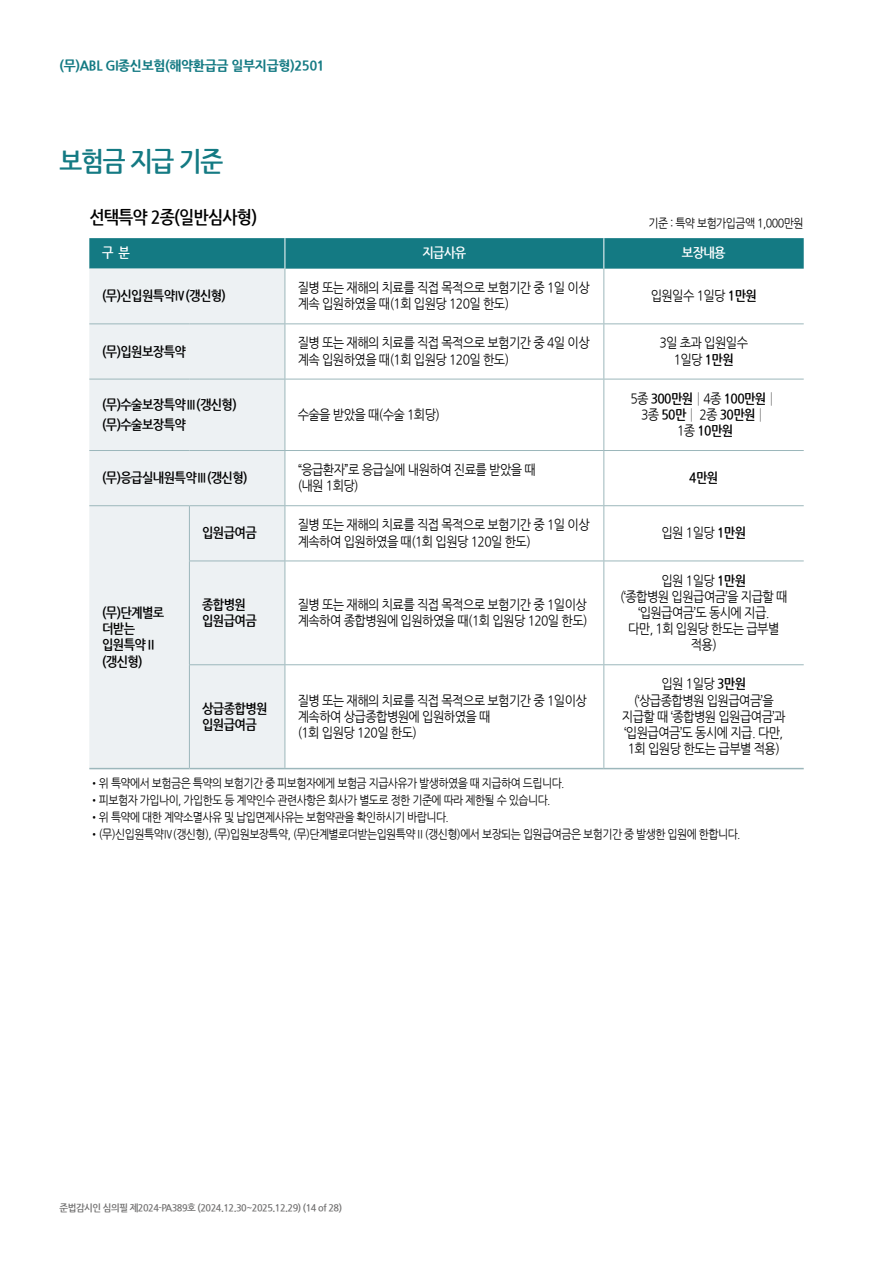
<style>
.page{position:relative;width:893px;height:1263px;background:#fff}
.page>*{position:absolute;margin:0;border:0;box-sizing:border-box;transform-origin:0 0}
.t1{font:700 27px "Nanum Gothic";letter-spacing:-.05em;color:#147a83;scale:.9 1}
.t2{font:700 18px "Nanum Gothic";letter-spacing:-.05em;color:#000;scale:.9 1}
.t3{font:13.5px/16.2px "Nanum Gothic";letter-spacing:-.05em;color:#000;scale:.9 1}
.t4{font:700 13.5px/16.2px "Nanum Gothic";letter-spacing:-.05em;color:#000;scale:.9 1}
.t5{font:800 13.5px "Nanum Gothic";letter-spacing:-.025em;color:#147a83;scale:.95 1}
.t6{font:700 13.5px "Nanum Gothic";letter-spacing:-.05em;color:#fff;scale:.9 1}
.t7{font:12px "Nanum Gothic";letter-spacing:-.05em;color:#000;scale:.9 1}
.t8{font:700 9.75px "Nanum Gothic";letter-spacing:-.05em;color:#727171;scale:.95 1}
.s1{font-weight:700}
.s2{font-weight:400}
</style>
<div class="page">
<div style="left:89px;top:238px;width:715px;height:31px;background:#147a83"></div>
<div style="left:89px;top:269px;width:196px;height:499px;background:#edf1f3"></div>
<hr style="left:285px;top:238px;width:1px;height:31px;background:#fff">
<hr style="left:603px;top:238px;width:1px;height:31px;background:#fff">
<hr style="left:285px;top:269px;width:1px;height:54px;background:#9cb7bb">
<hr style="left:603px;top:269px;width:1px;height:54px;background:#9cb7bb">
<hr style="left:89px;top:323px;width:100px;height:1px;background:#9cb7bb">
<hr style="left:189px;top:323px;width:96px;height:1px;background:#9cb7bb">
<hr style="left:285px;top:323px;width:319px;height:1px;background:#9cb7bb">
<hr style="left:285px;top:324px;width:1px;height:55px;background:#9cb7bb">
<hr style="left:604px;top:323px;width:200px;height:1px;background:#9cb7bb">
<hr style="left:603px;top:324px;width:1px;height:55px;background:#9cb7bb">
<hr style="left:89px;top:379px;width:100px;height:1px;background:#9cb7bb">
<hr style="left:189px;top:379px;width:96px;height:1px;background:#9cb7bb">
<hr style="left:285px;top:379px;width:319px;height:1px;background:#9cb7bb">
<hr style="left:285px;top:379px;width:1px;height:71px;background:#9cb7bb">
<hr style="left:604px;top:379px;width:200px;height:1px;background:#9cb7bb">
<hr style="left:603px;top:379px;width:1px;height:71px;background:#9cb7bb">
<hr style="left:89px;top:450px;width:100px;height:1px;background:#9cb7bb">
<hr style="left:189px;top:450px;width:96px;height:1px;background:#9cb7bb">
<hr style="left:285px;top:450px;width:319px;height:1px;background:#9cb7bb">
<hr style="left:285px;top:451px;width:1px;height:54px;background:#9cb7bb">
<hr style="left:604px;top:450px;width:200px;height:1px;background:#9cb7bb">
<hr style="left:603px;top:451px;width:1px;height:54px;background:#9cb7bb">
<hr style="left:89px;top:505px;width:100px;height:1px;background:#9cb7bb">
<hr style="left:89px;top:768px;width:100px;height:1px;background:#9cb7bb">
<hr style="left:189px;top:505px;width:96px;height:1px;background:#9cb7bb">
<hr style="left:189px;top:506px;width:1px;height:55px;background:#9cb7bb">
<hr style="left:285px;top:505px;width:319px;height:1px;background:#9cb7bb">
<hr style="left:285px;top:506px;width:1px;height:55px;background:#9cb7bb">
<hr style="left:604px;top:505px;width:200px;height:1px;background:#9cb7bb">
<hr style="left:603px;top:506px;width:1px;height:55px;background:#9cb7bb">
<hr style="left:189px;top:561px;width:96px;height:1px;background:#9cb7bb">
<hr style="left:189px;top:561px;width:1px;height:103px;background:#9cb7bb">
<hr style="left:285px;top:561px;width:319px;height:1px;background:#9cb7bb">
<hr style="left:285px;top:561px;width:1px;height:103px;background:#9cb7bb">
<hr style="left:604px;top:561px;width:200px;height:1px;background:#9cb7bb">
<hr style="left:603px;top:561px;width:1px;height:103px;background:#9cb7bb">
<hr style="left:189px;top:664px;width:96px;height:1px;background:#9cb7bb">
<hr style="left:189px;top:665px;width:1px;height:103px;background:#9cb7bb">
<hr style="left:285px;top:664px;width:319px;height:1px;background:#9cb7bb">
<hr style="left:285px;top:665px;width:1px;height:103px;background:#9cb7bb">
<hr style="left:604px;top:664px;width:200px;height:1px;background:#9cb7bb">
<hr style="left:603px;top:665px;width:1px;height:103px;background:#9cb7bb">
<hr style="left:189px;top:768px;width:96px;height:1px;background:#9cb7bb">
<hr style="left:285px;top:768px;width:319px;height:1px;background:#9cb7bb">
<hr style="left:604px;top:768px;width:200px;height:1px;background:#9cb7bb">
<p class="t5" style="left:60px;top:59px;width:281px">(무)ABL GI종신보험(해약환급금 일부지급형)2501</p>
<h1 class="t1" style="left:60px;top:149px;width:183px">보험금 지급 기준</h1>
<h2 class="t2" style="left:89px;top:208px;width:188px">선택특약 2종(일반심사형)</h2>
<p class="t7" style="left:648px;top:217px;width:174px">기준 : 특약 보험가입금액 1,000만원</p>
<p class="t6" style="left:102px;top:246px;width:32px">구 분</p>
<p class="t6" style="left:422px;top:246px;width:50px">지급사유</p>
<p class="t6" style="left:682px;top:246px;width:50px">보장내용</p>
<p class="t4" style="left:102px;top:288px;width:139px">(무)신입원특약Ⅳ(갱신형)</p>
<p class="t3" style="left:298px;top:280px;width:326px">질병 또는 재해의 치료를 직접 목적으로 보험기간 중 1일 이상 계속 입원하였을 때(1회 입원당 120일 한도)</p>
<p class="t3" style="left:651px;top:288px;width:120px">입원일수 1일당 <span class="s1">1만원</span></p>
<p class="t4" style="left:102px;top:343px;width:95px">(무)입원보장특약</p>
<p class="t3" style="left:298px;top:335px;width:326px">질병 또는 재해의 치료를 직접 목적으로 보험기간 중 4일 이상 계속 입원하였을 때(1회 입원당 120일 한도)</p>
<p class="t3" style="left:659px;top:335px;width:100px;text-align:center">3일 초과 입원일수<br>1일당 <span class="s1">1만원</span></p>
<p class="t4" style="left:102px;top:394px;width:151px;line-height:20.4px">(무)수술보장특약Ⅲ(갱신형) (무)수술보장특약</p>
<p class="t3" style="left:298px;top:407px;width:160px">수술을 받았을 때(수술 1회당)</p>
<p class="t4" style="left:630px;top:390px;width:165px;text-align:center"><span class="s2">5종</span> 300만원<span class="s2">│4종</span> 100만원<span class="s2">│<br>3종</span> 50만<span class="s2">│ 2종</span> 30만원<span class="s2">│<br>1종</span> 10만원</p>
<p class="t4" style="left:102px;top:470px;width:163px">(무)응급실내원특약Ⅲ(갱신형)</p>
<p class="t3" style="left:298px;top:462px;width:266px">“응급환자”로 응급실에 내원하여 진료를 받았을 때 (내원 1회당)</p>
<p class="t4" style="left:689px;top:470px;width:34px">4만원</p>
<p class="t4" style="left:102px;top:605px;width:71px">(무)단계별로 더받는 입원특약Ⅱ (갱신형)</p>
<p class="t4" style="left:202px;top:525px;width:62px">입원급여금</p>
<p class="t3" style="left:298px;top:517px;width:326px">질병 또는 재해의 치료를 직접 목적으로 보험기간 중 1일 이상 계속하여 입원하였을 때(1회 입원당 120일 한도)</p>
<p class="t3" style="left:661px;top:525px;width:95px">입원 1일당 <span class="s1">1만원</span></p>
<p class="t4" style="left:202px;top:597px;width:62px">종합병원 입원급여금</p>
<p class="t3" style="left:298px;top:597px;width:324px">질병 또는 재해의 치료를 직접 목적으로 보험기간 중 1일이상 계속하여 종합병원에 입원하였을 때(1회 입원당 120일 한도)</p>
<p class="t4" style="left:202px;top:700px;width:74px">상급종합병원 입원급여금</p>
<p class="t3" style="left:298px;top:692px;width:323px">질병 또는 재해의 치료를 직접 목적으로 보험기간 중 1일이상 계속하여 상급종합병원에 입원하였을 때<br>(1회 입원당 120일 한도)</p>
<p class="t3" style="left:620px;top:572px;width:188px;text-align:center">입원 1일당 <span class="s1">1만원<br></span>(‘종합병원 입원급여금’을 지급할 때 ‘입원급여금’도 동시에 지급.<br>다만, 1회 입원당 한도는 급부별 적용)</p>
<p class="t3" style="left:622px;top:676px;width:183px;text-align:center">입원 1일당 <span class="s1">3만원<br></span>(‘상급종합병원 입원급여금’을 지급할 때 ‘종합병원 입원급여금’과 ‘입원급여금’도 동시에 지급. 다만,<br>1회 입원당 한도는 급부별 적용)</p>
<p class="t7" style="left:89px;top:778px;width:530px">•위 특약에서 보험금은 특약의 보험기간 중 피보험자에게 보험금 지급사유가 발생하였을 때 지급하여 드립니다.</p>
<p class="t7" style="left:89px;top:794px;width:514px">•피보험자 가입나이, 가입한도 등 계약인수 관련사항은 회사가 별도로 정한 기준에 따라 제한될 수 있습니다.</p>
<p class="t7" style="left:89px;top:811px;width:401px">•위 특약에 대한 계약소멸사유 및 납입면제사유는 보험약관을 확인하시기 바랍니다.</p>
<p class="t7" style="left:89px;top:828px;width:725px">•(무)신입원특약Ⅳ(갱신형), (무)입원보장특약, (무)단계별로더받는입원특약Ⅱ(갱신형)에서 보장되는 입원급여금은 보험기간 중 발생한 입원에 한합니다.</p>
<p class="t8" style="left:60px;top:1203px;width:299px">준법감시인 심의필 제2024-PA389호 (2024.12.30~2025.12.29) (14 of 28)</p>
</div>
